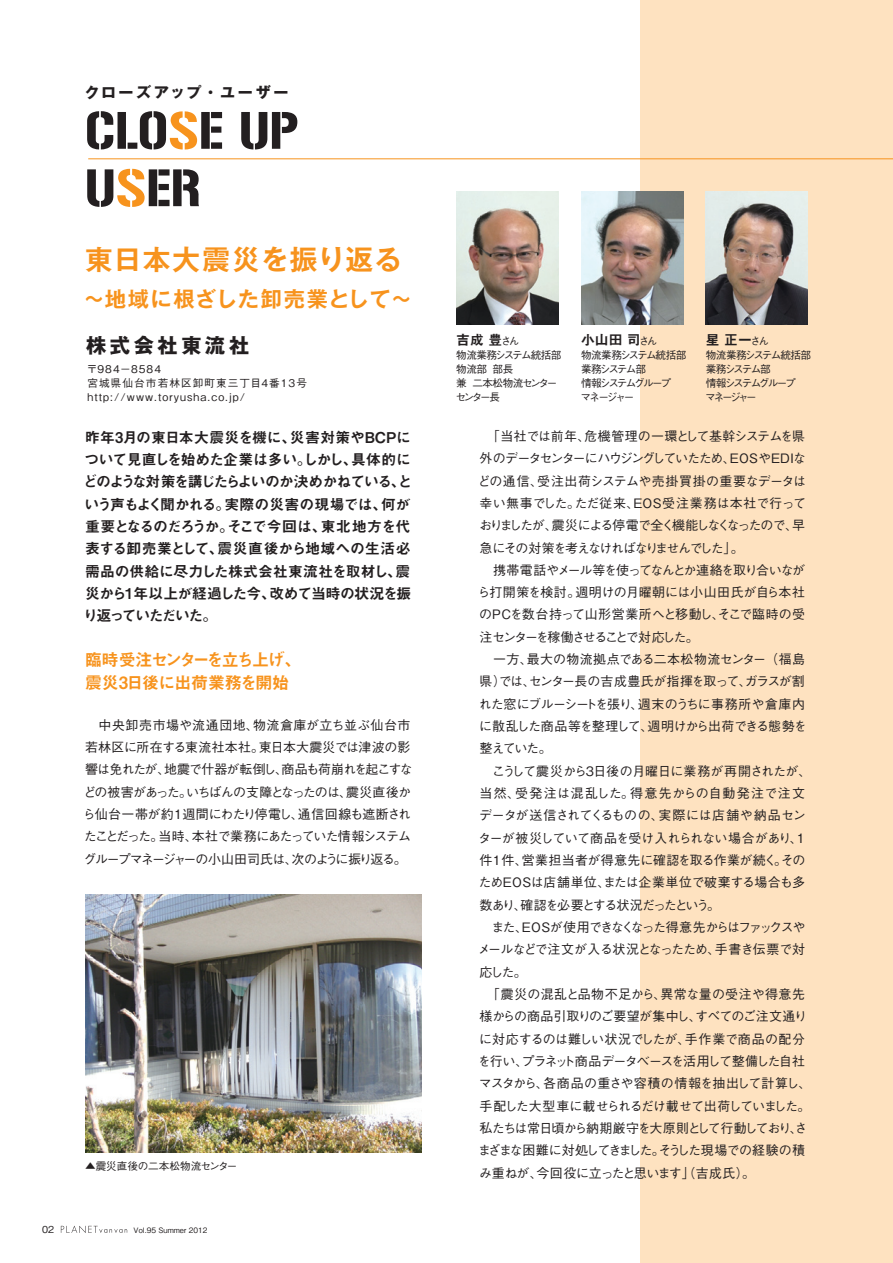
<style>
.page{position:relative;width:893px;height:1263px;background:#fff}
.page>*{position:absolute;margin:0;border:0;box-sizing:border-box;transform-origin:0 0}
.t1{font:700 27.6px "Gothic MB101 Pro De";letter-spacing:.045em;color:#f7931d}
.t2{font:700 21.3px "Gothic MB101 Pro De";letter-spacing:.055em;color:#f7931d}
.t3{font:700 20.25px "Gothic MB101 Pro";letter-spacing:.18em;color:#231f20}
.t4{font:16.95px/22.4px "Midashi Go Pro MB31";letter-spacing:-.075em;color:#f7931d}
.t5{font:700 15px "Gothic MB101 Pro";letter-spacing:.18em;color:#231f20}
.t6{font:14.85px/22.4px "Midashi Go Pro MB31";letter-spacing:-.045em;color:#231f20}
.t7{font:13.8px "Midashi Go Pro MB31";color:#231f20}
.t8{font:500 12.9px/22.4px "Gothic BBB Pro";letter-spacing:-.045em;color:#231f20}
.t9{font:500 10.65px/13.8px "Gothic BBB Pro";letter-spacing:.1em;color:#231f20}
.t10{font:500 10.65px/13.8px "Gothic BBB Pro";letter-spacing:-.18em;color:#231f20}
.t11{font:500 10.65px/13.8px "Gothic BBB Pro";letter-spacing:-.165em;color:#231f20}
.t12{font:500 10.65px/13.8px "Gothic BBB Pro";letter-spacing:-.105em;color:#231f20}
.t13{font:500 10.65px "Gothic BBB Pro";color:#231f20}
.t14{font:500 9.6px "Gothic BBB Pro";color:#231f20}
.t15{font:500 7.5px "Gothic BBB Pro";color:#231f20}
.s1{font-family:"Gothic BBB Pro";font-weight:500;font-size:10.65px}
</style>
<div class="page">
<div style="left:641px;top:0;width:252px;height:1263px;background:#fee2c0"></div>
<svg style="left:87px;top:169px;width:112px;height:38px"></svg>
<svg style="left:87px;top:111px;width:210px;height:39px"></svg>
<hr style="left:88px;top:158px;width:805px;height:1px;background:#f7931d">
<img style="left:706px;top:191px;width:102px;height:134px">
<img style="left:456px;top:191px;width:102px;height:134px">
<img style="left:581px;top:191px;width:102px;height:134px">
<img style="left:85px;top:894px;width:337px;height:258px">
<svg style="left:61px;top:1225px;width:66px;height:8px"></svg>
<p class="t5" style="left:84px;top:80px;width:206px">クローズアップ・ユーザー</p>
<h1 class="t1" style="left:85px;top:236px;width:319px">東日本大震災を振り返る</h1>
<h2 class="t2" style="left:83px;top:281px;width:330px">～地域に根ざした卸売業として～</h2>
<h3 class="t3" style="left:86px;top:328px;width:165px">株式会社東流社</h3>
<p class="t9" style="left:87px;top:361px;width:222px">〒984－8584<br>宮城県仙台市若林区卸町東三丁目4番13号http://www.toryusha.co.jp/</p>
<p class="t6" style="left:83px;top:424px;width:331px">昨年3月の東日本大震災を機に、災害対策やBCPについて見直しを始めた企業は多い。しかし、具体的にどのような対策を講じたらよいのか決めかねている、という声もよく聞かれる。実際の災害の現場では、何が重要となるのだろうか。そこで今回は、東北地方を代表する卸売業として、震災直後から地域への生活必需品の供給に尽力した株式会社東流社を取材し、震災から1年以上が経過した今、改めて当時の状況を振り返っていただいた。</p>
<h3 class="t4" style="left:85px;top:647px;width:218px">臨時受注センターを立ち上げ、震災3日後に出荷業務を開始</h3>
<p class="t8" style="left:83px;top:712px;width:331px">　中央卸売市場や流通団地、物流倉庫が立ち並ぶ仙台市若林区に所在する東流社本社。東日本大震災では津波の影響は免れたが、地震で什器が転倒し、商品も荷崩れを起こすなどの被害があった。いちばんの支障となったのは、震災直後から仙台一帯が約1週間にわたり停電し、通信回線も遮断されたことだった。当時、本社で業務にあたっていた情報システムグループマネージャーの小山田司氏は、次のように振り返る。</p>
<p class="t13" style="left:85px;top:1158px;width:154px">▲震災直後の二本松物流センター</p>
<p class="t14" style="left:42px;top:1221px;width:14px">02</p>
<p class="t15" style="left:134px;top:1224px;width:76px">Vol.95 Summer 2012</p>
<p class="t7" style="left:456px;top:329px;width:65px">吉成 豊<span class="s1">さん</span></p>
<p class="t12" style="left:455px;top:347px;width:108px">物流業務システム統括部物流部 部長<br>兼 二本松物流センターセンター長</p>
<p class="t7" style="left:581px;top:329px;width:78px">小山田 司<span class="s1">さん</span></p>
<p class="t11" style="left:580px;top:347px;width:108px">物流業務システム統括部業務システム部<br>情報システムグループ<br>マネージャー</p>
<p class="t8" style="left:477px;top:423px;width:336px">　「当社では前年、危機管理の一環として基幹システムを県外のデータセンターにハウジングしていたため、EOSやEDIなどの通信、受注出荷システムや売掛買掛の重要なデータは幸い無事でした。ただ従来、EOS受注業務は本社で行っておりましたが、震災による停電で全く機能しなくなったので、早急にその対策を考えなければなりませんでした」。<br>　携帯電話やメール等を使ってなんとか連絡を取り合いながら打開策を検討。週明けの月曜朝には小山田氏が自ら本社のPCを数台持って山形営業所へと移動し、そこで臨時の受注センターを稼働させることで対応した。<br>　一方、最大の物流拠点である二本松物流センター（福島県）では、センター長の吉成豊氏が指揮を取って、ガラスが割れた窓にブルーシートを張り、週末のうちに事務所や倉庫内に散乱した商品等を整理して、週明けから出荷できる態勢を整えていた。<br>　こうして震災から3日後の月曜日に業務が再開されたが、当然、受発注は混乱した。得意先からの自動発注で注文データが送信されてくるものの、実際には店舗や納品センターが被災していて商品を受け入れられない場合があり、1件1件、営業担当者が得意先に確認を取る作業が続く。そのためEOSは店舗単位、または企業単位で破棄する場合も多数あり、確認を必要とする状況だったという。<br>　また、EOSが使用できなくなった得意先からはファックスやメールなどで注文が入る状況となったため、手書き伝票で対応した。<br>　「震災の混乱と品物不足から、異常な量の受注や得意先様からの商品引取りのご要望が集中し、すべてのご注文通りに対応するのは難しい状況でしたが、手作業で商品の配分を行い、プラネット商品データベースを活用して整備した自社マスタから、各商品の重さや容積の情報を抽出して計算し、手配した大型車に載せられるだけ載せて出荷していました。私たちは常日頃から納期厳守を大原則として行動しており、さまざまな困難に対処してきました。そうした現場での経験の積み重ねが、今回役に立ったと思います」（吉成氏）。</p>
<p class="t7" style="left:706px;top:329px;width:65px">星 正一<span class="s1">さん</span></p>
<p class="t10" style="left:705px;top:347px;width:108px">物流業務システム統括部業務システム部<br>情報システムグループ<br>マネージャー</p>
</div>
